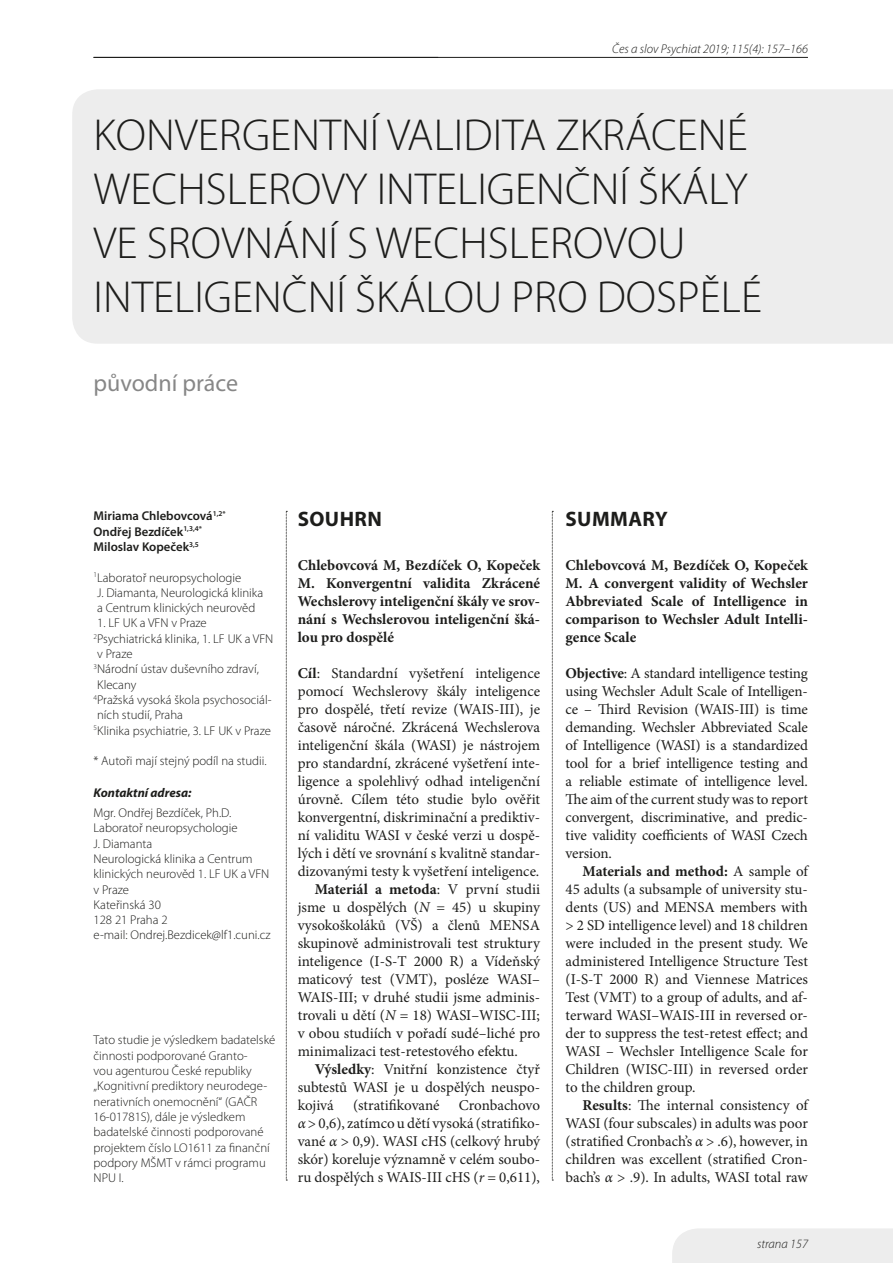
<style>
.page{position:relative;width:893px;height:1263px;background:#fff}
.page>*{position:absolute;margin:0;border:0;box-sizing:border-box;transform-origin:0 0}
.t1{font:300 45px/54px "Myriad Pro";color:#1d1d1b;text-align:justify}
.t2{font:24px "Myriad Pro";color:#878787}
.t3{font:700 21px "Myriad Pro";letter-spacing:.02em;color:#1d1d1b}
.t4{font:15px/18px "Minion Pro";color:#1d1d1b;text-align:justify}
.t5{font:700 15px/18px "Minion Pro";color:#1d1d1b;text-align:justify}
.t6{font:300 12.75px/15.3px "Myriad Pro";color:#1d1d1b}
.t7{font:600 12.75px/15.3px "Myriad Pro";color:#1d1d1b}
.t8{font:italic 300 12.75px "Myriad Pro";color:#1d1d1b}
.t9{font:italic 700 12.75px "Myriad Pro";color:#1d1d1b}
.s1{font-weight:700}
.s2{font-weight:400}
.s3{font-style:italic}
</style>
<div class="page">
<hr style="left:94px;top:57px;width:714px;height:1px;background:#1d1d1b">
<div style="left:672px;top:1228px;width:221px;height:35px;background:#ededed"></div>
<div style="left:72px;top:89px;width:821px;height:255px;background:#ededed"></div>
<svg style="left:286px;top:511px;width:1px;height:670px"></svg>
<svg style="left:552px;top:511px;width:1px;height:670px"></svg>
<p class="t8" style="left:612px;top:42px;width:197px">Čes a slov Psychiat 2019; 115(4): 157–166</p>
<h1 class="t1" style="left:94px;top:109px;width:656px">Konvergentn í validita Zkrácen é Wechslerovy inteligenčn í škály ve srovn</h1>
<h1 class="t1" style="left:94px;top:217px;width:508px;text-indent:180px">án í s Wechslerovou inteligenční škálou</h1>
<h1 class="t1" style="left:512px;top:271px;width:252px">pro dospělé</h1>
<h2 class="t2" style="left:94px;top:369px;width:146px">původní práce</h2>
<p class="t7" style="left:94px;top:508px;width:134px">Miriama Chlebovcová<sup>1,2*<br></sup>Ondřej Bezdíček<sup>1,3,4*<br></sup>Miloslav Kopeček<sup>3,5</sup></p>
<p class="t6" style="left:94px;top:570px;width:171px"><sup>1</sup>Laboratoř neuropsychologie<br>J. Diamanta, Neurologická klinika a Centrum klinických neurověd</p>
<p class="t6" style="left:94px;top:616px;width:181px">1. LF UK a VFN v Praze<br><sup>2</sup>Psychiatrická klinika, 1. LF UK a VFN v Praze<br><sup>3</sup>Národní ústav duševního zdraví,<br>Klecany<br><sup>4</sup>Pražská vysoká škola psychosociál&shy;ních studií, Praha<br><sup>5</sup>Klinika psychiatrie, 3. LF UK v Praze</p>
<p class="t6" style="left:94px;top:753px;width:175px">* Autoři mají stejný podíl na studii.</p>
<p class="t9" style="left:94px;top:785px;width:100px">Kontaktní adresa:</p>
<p class="t6" style="left:94px;top:805px;width:179px">Mgr. Ondřej Bezdíček, Ph.D.<br>Laboratoř neuropsychologie<br>J. Diamanta<br>Neurologická klinika a Centrum klinických neurověd 1. LF UK a VFN v Praze<br>Kateřinská 30<br>128 21 Praha 2<br>e-mail: Ondrej.Bezdicek@lf1.cuni.cz</p>
<p class="t6" style="left:94px;top:1033px;width:183px">Tato studie je výsledkem badatelské činnosti podporované Granto-<br>vou agenturou České republiky „Kognitivní prediktory neurodege&shy;nerativních onemocnění“ (GAČR<br>16-01781S), dále je výsledkem badatelské činnosti podporované projektem číslo LO1611 za finanční podpory MŠMT v rámci programu<br>NPU I.</p>
<h3 class="t3" style="left:298px;top:506px;width:86px">SOUHRN</h3>
<p class="t5" style="left:298px;top:556px;width:244px">Chlebovcová M, Bezdíček O, Kopeček M. Konvergentní validita Zkrácené Wechslerovy inteligenční škály ve srov&shy;nání s Wechslerovou inteligenční šká&shy;lou pro dospělé</p>
<p class="t4" style="left:298px;top:664px;width:244px"><span class="s1">Cíl</span>: Standardní vyšetření inteligence</p>
<p class="t4" style="left:298px;top:682px;width:244px">pomocí Wechslerovy škály inteligence</p>
<p class="t4" style="left:298px;top:700px;width:244px">pro dospělé, třetí revize (WAIS-III), je</p>
<p class="t4" style="left:298px;top:718px;width:244px">časově náročné. Zkrácená Wechslerova</p>
<p class="t4" style="left:298px;top:736px;width:244px">inteligenční škála (WASI) je nástrojem</p>
<p class="t4" style="left:298px;top:754px;width:244px">pro standardní, zkrácené vyšetření inte-</p>
<p class="t4" style="left:298px;top:772px;width:244px">ligence a spolehlivý odhad inteligenční</p>
<p class="t4" style="left:298px;top:790px;width:244px">úrovně. Cílem této studie bylo ověřit</p>
<p class="t4" style="left:298px;top:808px;width:244px">konvergentní, diskriminační a prediktiv-</p>
<p class="t4" style="left:298px;top:826px;width:244px">ní validitu WASI v české verzi u dospě-</p>
<p class="t4" style="left:298px;top:844px;width:244px">lých i dětí ve srovnání s kvalitně standar-</p>
<p class="t4" style="left:298px;top:862px;width:243px">dizovanými testy k vyšetření inteligence.</p>
<p class="t5" style="left:315px;top:880px;width:227px">Materiál a metoda<span class="s2">: V první studii</span></p>
<p class="t4" style="left:298px;top:898px;width:244px">jsme u dospělých (<span class="s3">N</span> = 45) u skupiny</p>
<p class="t4" style="left:298px;top:916px;width:244px">vysokoškoláků (VŠ) a členů MENSA</p>
<p class="t4" style="left:298px;top:934px;width:244px">skupinově administrovali test struktury</p>
<p class="t4" style="left:298px;top:952px;width:244px">inteligence (I-S-T 2000 R) a Vídeňský</p>
<p class="t4" style="left:298px;top:970px;width:244px">maticový test (VMT), posléze WASI–</p>
<p class="t4" style="left:298px;top:988px;width:244px">WAIS-III; v druhé studii jsme adminis-</p>
<p class="t4" style="left:298px;top:1006px;width:244px">trovali u dětí (<span class="s3">N</span> = 18) WASI–WISC-III;</p>
<p class="t4" style="left:298px;top:1024px;width:244px">v obou studiích v pořadí sudé–liché pro</p>
<p class="t4" style="left:298px;top:1042px;width:222px">minimalizaci test-retestového efektu.</p>
<p class="t4" style="left:315px;top:1060px;width:227px"><span class="s1">Výsledky</span>: Vnitřní konzistence čtyř</p>
<p class="t4" style="left:298px;top:1078px;width:244px">subtestů WASI je u dospělých neuspo-</p>
<p class="t4" style="left:298px;top:1096px;width:38px">kojivá</p>
<p class="t4" style="left:353px;top:1096px;width:88px">(stratifikované</p>
<p class="t4" style="left:298px;top:1096px;width:244px;text-indent:161px">Cronbachovo <span class="s3">α</span> &gt; 0,6), zatímco u dětí vysoká (stratifiko&shy;vané <span class="s3">α</span> &gt; 0,9). WASI cHS (celkový hrubý skór) koreluje významně v celém soubo&shy;ru dospělých s WAIS-III cHS (<span class="s3">r</span> = 0,611),</p>
<h3 class="t3" style="left:566px;top:506px;width:104px">SUMMARY</h3>
<p class="t5" style="left:566px;top:556px;width:244px">Chlebovcová M, Bezdíček O, Kopeček M. A convergent validity of Wechsler Abbreviated Scale of Intelligence in comparison to Wechsler Adult Intelli&shy;gence Scale</p>
<p class="t4" style="left:566px;top:664px;width:244px"><span class="s1">Objective</span>: A standard intelligence testing using Wechsler Adult Scale of Intelligen&shy;ce – Third Revision (WAIS-III) is time demanding. Wechsler Abbreviated Scale of Intelligence (WASI) is a standardized tool for a brief intelligence testing and a reliable estimate of intelligence level.<br>The aim of the current study was to report convergent, discriminative, and predic&shy;tive validity coefficients of WASI Czech version.</p>
<p class="t4" style="left:566px;top:862px;width:244px;text-indent:17px"><span class="s1">Materials and method:</span> A sample of 45 adults (a subsample of university stu&shy;dents (US) and MENSA members with &gt; 2 SD intelligence level) and 18 children were included in the present study. We administered Intelligence Structure Test (I-S-T 2000 R) and Viennese Matrices Test (VMT) to a group of adults, and af&shy;terward WASI–WAIS-III in reversed or&shy;der to suppress the test-retest effect; and WASI – Wechsler Intelligence Scale for Children (WISC-III) in reversed order to the children group.</p>
<p class="t4" style="left:566px;top:1096px;width:244px;text-indent:17px"><span class="s1">Results</span>: The internal consistency of WASI (four subscales) in adults was poor (stratified Cronbach’s <span class="s3">α</span> &gt; .6), however, in children was excellent (stratified Cron&shy;bach’s <span class="s3">α</span> &gt; .9). In adults, WASI total raw</p>
<p class="t8" style="left:757px;top:1237px;width:52px">strana 157</p>
</div>
